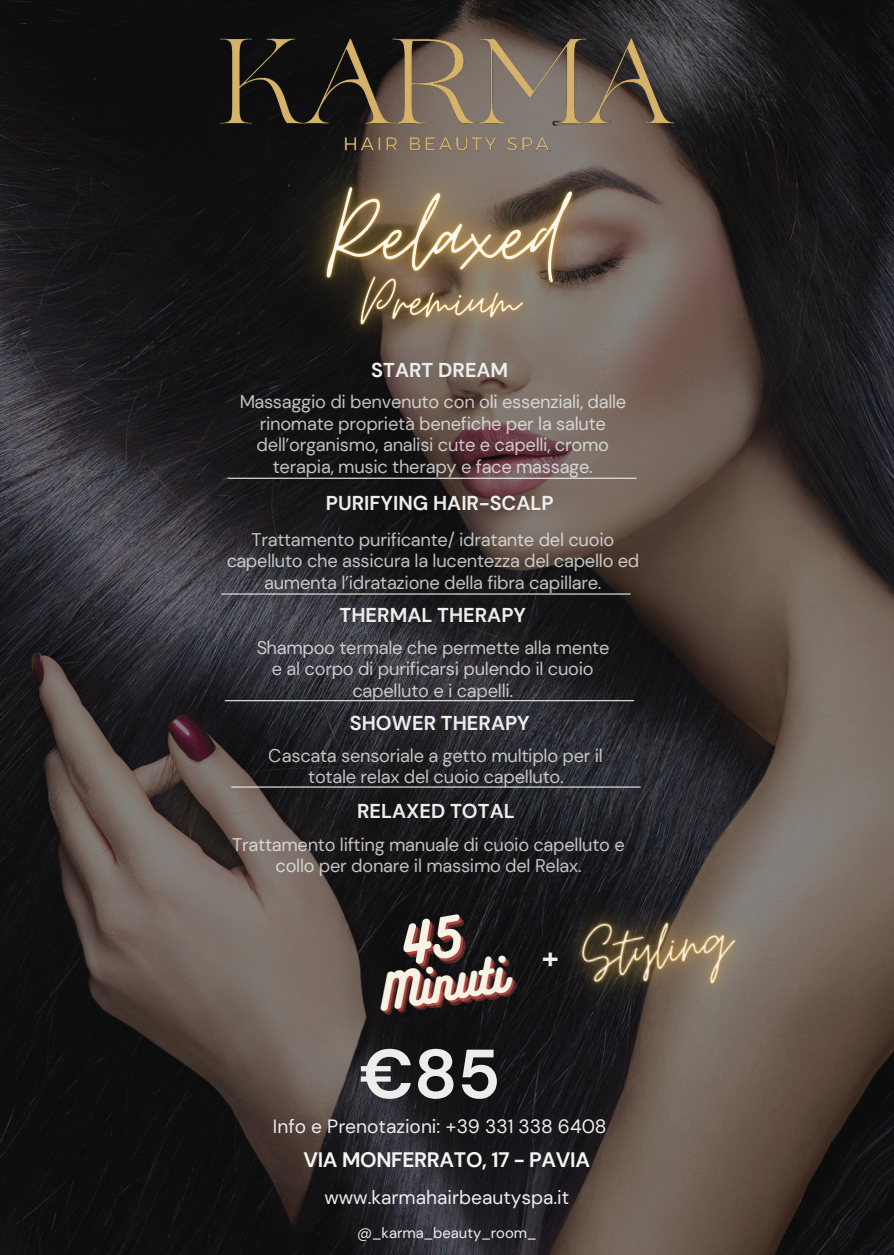
<style>
.page{position:relative;width:894px;height:1255px;background:#fff}
.page>*{position:absolute;margin:0;border:0;box-sizing:border-box;transform-origin:0 0}
.t1{font:700 69.15px "DM Sans";color:#ededed}
.t2{font:43.8px "Bukhari Script";color:#f6f3e4}
.t3{font:700 29.85px "DM Sans";color:#ededed}
.t4{font:700 20.85px "DM Sans";letter-spacing:-.015em;color:#f6f5f5}
.t5{font:700 20.1px "DM Sans";color:#ededed}
.t6{font:19.2px "DM Sans";color:#ededed}
.t7{font:18.3px/21.6px "DM Sans";letter-spacing:-.015em;color:#ededed;text-align:center}
.t8{font:14.85px "DM Sans";color:#ededed}
.s1{color:rgb(253 97 85/.5)}
</style>
<div class="page">
<img style="left:0;top:0;width:893px;height:1254px">
<hr style="left:227px;top:477px;width:409px;height:2px;background:#ededed">
<hr style="left:221px;top:593px;width:409px;height:1px;background:#ededed">
<img style="left:169px;top:5px;width:560px;height:464px">
<img style="left:272px;top:171px;width:340px;height:262px">
<hr style="left:225px;top:700px;width:409px;height:1px;background:#ededed">
<hr style="left:231px;top:786px;width:409px;height:1px;background:#ededed">
<img style="left:476px;top:795px;width:366px;height:308px">
<svg style="left:403px;top:918px;width:67px;height:53px;background:#121214"></svg>
<h4 class="t5" style="left:371px;top:357px;width:138px">START DREAM</h4>
<p class="t7" style="left:239px;top:391px;width:388px">Massaggio di benvenuto con oli essenziali, dalle rinomate proprietà benefiche per la salute dell’organismo, analisi cute e capelli, cromo terapia, music therapy e face massage.</p>
<p class="t5" style="left:326px;top:490px;width:229px">PURIFYING HAIR-SCALP</p>
<p class="t7" style="left:226px;top:528px;width:414px">Trattamento purificante/ idratante del cuoio capelluto che assicura la lucentezza del capello ed aumenta l’idratazione della fibra capillare.</p>
<h4 class="t5" style="left:339px;top:602px;width:188px">THERMAL THERAPY</h4>
<p class="t7" style="left:256px;top:636px;width:354px">Shampoo termale che permette alla mente e al corpo di purificarsi pulendo il cuoio capelluto e i capelli.</p>
<h4 class="t5" style="left:350px;top:710px;width:181px">SHOWER THERAPY</h4>
<p class="t7" style="left:269px;top:744px;width:335px">Cascata sensoriale a getto multiplo per il totale relax del cuoio capelluto.</p>
<p class="t5" style="left:357px;top:797px;width:159px">RELAXED TOTAL</p>
<p class="t7" style="left:232px;top:833px;width:394px">Trattamento lifting manuale di cuoio capelluto e collo per donare il massimo del Relax.</p>
<h4 class="t2" style="left:378px;top:964px;width:125px;rotate:-9deg"><span class="s1">M</span>inuti</h4>
<h1 class="t1" style="left:359px;top:1029px;width:142px">€85</h1>
<h3 class="t3" style="left:541px;top:938px;width:19px">+</h3>
<p class="t6" style="left:273px;top:1113px;width:335px">Info e Prenotazioni: +39 331 338 6408</p>
<p class="t4" style="left:303px;top:1146px;width:288px">VIA MONFERRATO, 17 - PAVIA</p>
<p class="t6" style="left:324px;top:1185px;width:246px">www.karmahairbeautyspa.it</p>
<h4 class="t8" style="left:357px;top:1223px;width:181px">@_karma_beauty_room_</h4>
</div>
